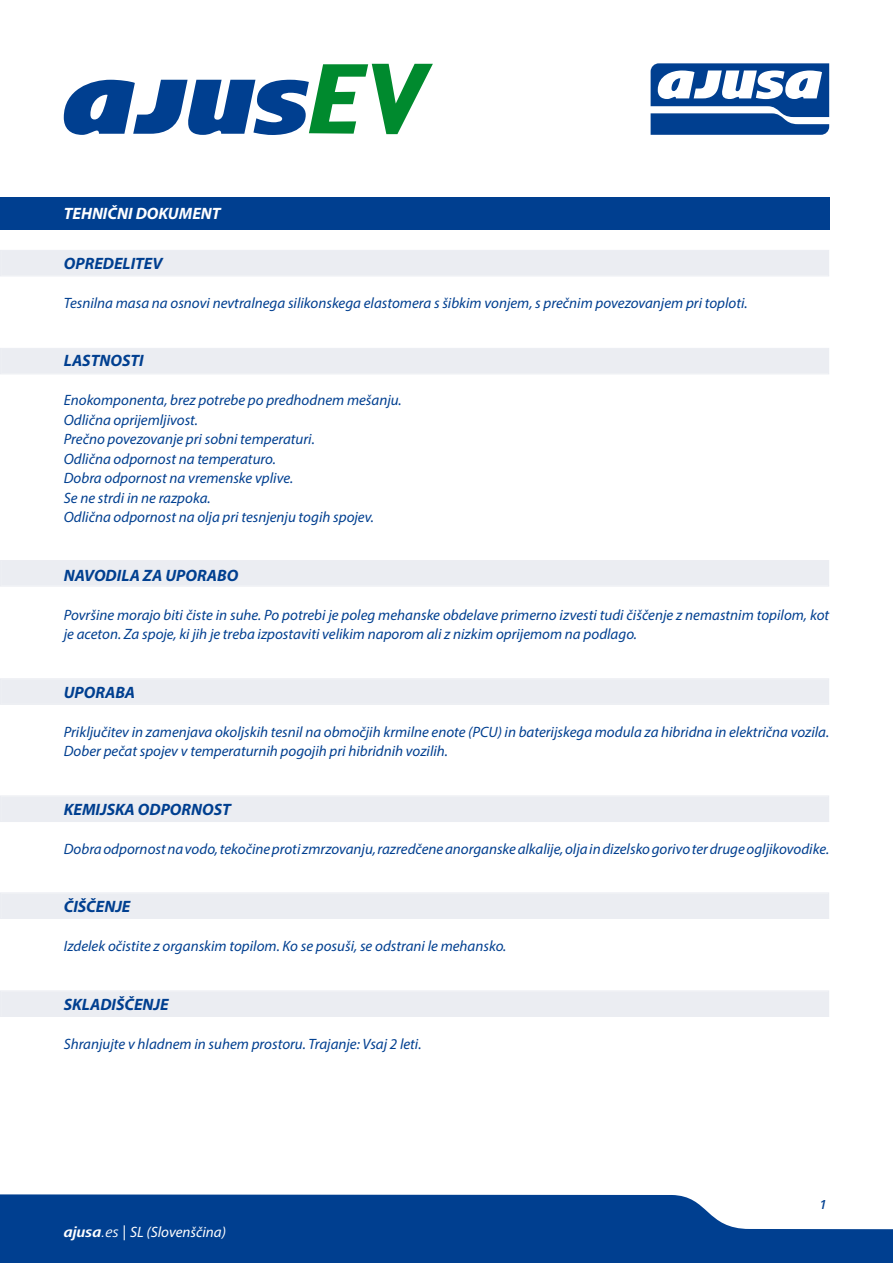
<style>
.page{position:relative;width:893px;height:1263px;background:#fff}
.page>*{position:absolute;margin:0;border:0;box-sizing:border-box;transform-origin:0 0}
.t1{font:italic 700 16.5px "Myriad Pro";color:#003f90}
.t2{font:italic 700 16.5px "Myriad Pro";color:#fff}
.t3{font:italic 15px/19.5px "Myriad Pro";color:#003f90}
.t4{font:italic 15px "Myriad Pro";color:#fff}
.t5{font:italic 500 13.5px "Frutiger Next LT";color:#003f90}
.s1{font-family:"Frutiger Next LT";font-weight:700}
.s2{font-family:"Frutiger Next LT"}
</style>
<div class="page">
<svg style="left:0;top:1194px;width:893px;height:69px;background:#1c549c"></svg>
<div style="left:0;top:197px;width:829px;height:33px;background:#003f90"></div>
<svg style="left:651px;top:63px;width:178px;height:72px"></svg>
<svg style="left:64px;top:64px;width:369px;height:71px"></svg>
<div style="left:0;top:250px;width:829px;height:26px;background:#ebedf2"></div>
<div style="left:0;top:348px;width:829px;height:26px;background:#ebedf2"></div>
<div style="left:0;top:560px;width:829px;height:27px;background:#ebedf2"></div>
<div style="left:0;top:678px;width:829px;height:27px;background:#ebedf2"></div>
<div style="left:0;top:795px;width:829px;height:27px;background:#ebedf2"></div>
<div style="left:0;top:892px;width:829px;height:27px;background:#ebedf2"></div>
<div style="left:0;top:990px;width:829px;height:27px;background:#ebedf2"></div>
<p class="t2" style="left:64px;top:203px;width:158px">TEHNIČNI DOKUMENT</p>
<p class="t1" style="left:64px;top:252px;width:100px">OPREDELITEV</p>
<p class="t3" style="left:64px;top:292px;width:685px">Tesnilna masa na osnovi nevtralnega silikonskega elastomera s šibkim vonjem, s prečnim povezovanjem pri toploti.</p>
<p class="t1" style="left:64px;top:350px;width:81px">LASTNOSTI</p>
<p class="t3" style="left:64px;top:390px;width:339px">Enokomponenta, brez potrebe po predhodnem mešanju.<br>Odlična oprijemljivost.<br>Prečno povezovanje pri sobni temperaturi.<br>Odlična odpornost na temperaturo.<br>Dobra odpornost na vremenske vplive.<br>Se ne strdi in ne razpoka.<br>Odlična odpornost na olja pri tesnjenju togih spojev.</p>
<p class="t1" style="left:64px;top:564px;width:176px">NAVODILA ZA UPORABO</p>
<p class="t3" style="left:64px;top:604px;width:767px">Površine morajo biti čiste in suhe. Po potrebi je poleg mehanske obdelave primerno izvesti tudi čiščenje z nemastnim topilom, kot je aceton. Za spoje, ki jih je treba izpostaviti velikim naporom ali z nizkim oprijemom na podlago.</p>
<p class="t1" style="left:64px;top:681px;width:73px">UPORABA</p>
<p class="t3" style="left:64px;top:721px;width:767px">Priključitev in zamenjava okoljskih tesnil na območjih krmilne enote (PCU) in baterijskega modula za hibridna in električna vozila.<br>Dober pečat spojev v temperaturnih pogojih pri hibridnih vozilih.</p>
<p class="t1" style="left:64px;top:798px;width:169px">KEMIJSKA ODPORNOST</p>
<p class="t3" style="left:64px;top:838px;width:767px">Dobra odpornost na vodo, tekočine proti zmrzovanju, razredčene anorganske alkalije, olja in dizelsko gorivo ter druge ogljikovodike.</p>
<p class="t1" style="left:64px;top:896px;width:68px">ČIŠČENJE</p>
<p class="t3" style="left:64px;top:936px;width:444px">Izdelek očistite z organskim topilom. Ko se posuši, se odstrani le mehansko.</p>
<p class="t1" style="left:64px;top:993px;width:106px">SKLADIŠČENJE</p>
<p class="t3" style="left:64px;top:1033px;width:359px">Shranjujte v hladnem in suhem prostoru. Trajanje: Vsaj 2 leti.</p>
<p class="t4" style="left:64px;top:1223px;width:164px"><span class="s1">ajusa</span><span class="s2">.es |</span> SL (Slovenščina)</p>
<p class="t5" style="left:820px;top:1197px;width:9px">1</p>
</div>
